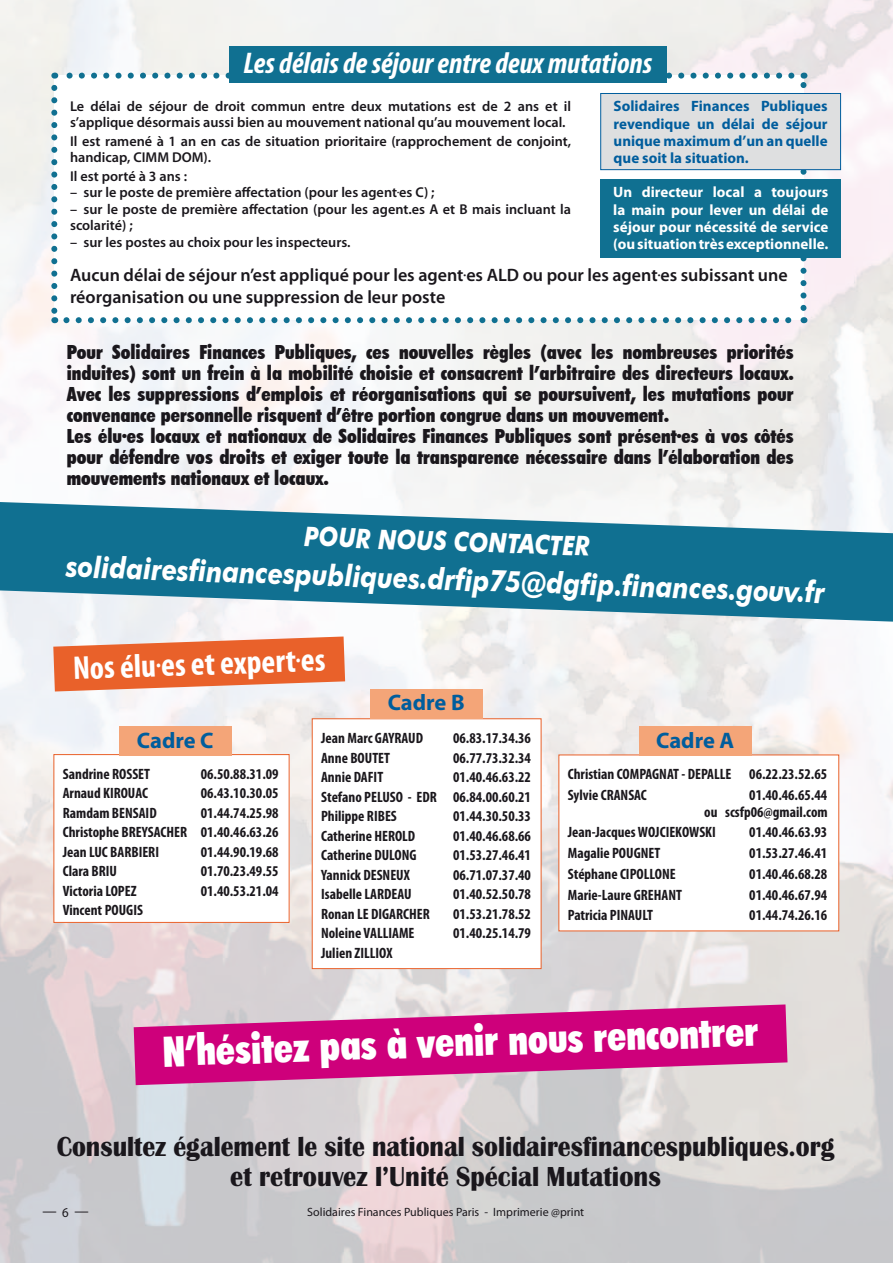
<style>
.page{position:relative;width:893px;height:1263px;background:#fff}
.page>*{position:absolute;margin:0;border:0;box-sizing:border-box;transform-origin:0 0}
.t1{font:900 condensed 42px "Futura BT";color:#fff;scale:.95 1}
.t2{font:700 condensed 33px "Myriad Pro";color:#fff}
.t3{font:italic 700 30px "Futura BT";color:#fff;scale:.85 1}
.t4{font:italic 700 condensed 30px "Myriad Pro";color:#fff}
.t5{font:700 28.5px/30px "Britannic";color:#1a171c;text-align:center;scale:.9 1}
.t6{font:italic 700 27px "Futura BT";color:#fff;scale:.85 1}
.t7{font:700 22.5px "Myriad Pro";letter-spacing:-.005em;color:#005d9d}
.t8{font:900 condensed 19.5px/21px "Futura BT";color:#1a171c}
.t9{font:600 18px/21.6px "Myriad Pro";color:#1a171c}
.t10{font:700 condensed 15px/19.5px "Myriad Pro";color:#1a171c;text-align:justify}
.t11{font:700 15px/17.2px "Myriad Pro";color:#fff;text-align:justify}
.t12{font:700 15px/17.2px "Myriad Pro";color:#005d9d;text-align:justify}
.t13{font:15px "Myriad Pro";color:#1a171c;scale:.95 1}
.t14{font:600 14.25px/16.5px "Myriad Pro";color:#1a171c}
.t15{font:12px "Myriad Pro";color:#1a171c}
.s1{font-size:13.5px}
</style>
<div class="page">
<img style="left:0;top:0;width:893px;height:1263px">
<div style="left:54px;top:754px;width:235px;height:168px;background:#fff"></div>
<div style="left:54px;top:754px;width:235px;height:169px;border:1px solid #e9612a"></div>
<div style="left:312px;top:719px;width:229px;height:249px;background:#fff"></div>
<div style="left:312px;top:718px;width:229px;height:251px;border:1px solid #e9612a"></div>
<div style="left:559px;top:755px;width:280px;height:176px;background:#fff"></div>
<div style="left:639px;top:726px;width:112px;height:30px;background:#f4a578"></div>
<div style="left:370px;top:689px;width:112px;height:30px;background:#f4a578"></div>
<div style="left:119px;top:726px;width:112px;height:30px;background:#f4a578"></div>
<svg style="left:53px;top:636px;width:292px;height:55px;background:#ea7d51"></svg>
<svg style="left:134px;top:1004px;width:653px;height:81px;background:#d23d95"></svg>
<svg style="left:0;top:502px;width:893px;height:120px;fill:#107091"></svg>
<div style="left:54px;top:76px;width:749px;height:244px;background:#fff"></div>
<svg style="left:66px;top:317px;width:731px;height:6px"></svg>
<svg style="left:51px;top:88px;width:6px;height:235px"></svg>
<svg style="left:800px;top:73px;width:6px;height:235px"></svg>
<svg style="left:54px;top:73px;width:737px;height:6px"></svg>
<div style="left:229px;top:47px;width:438px;height:36px;background:#107091"></div>
<div style="left:601px;top:93px;width:240px;height:77px;background:#dedfe0"></div>
<div style="left:600px;top:93px;width:241px;height:77px;border:1px solid #005d9d"></div>
<div style="left:600px;top:180px;width:241px;height:78px;background:#107091"></div>
<h3 class="t4" style="left:243px;top:45px;width:410px">Les délais de séjour entre deux mutations</h3>
<p class="t12" style="left:614px;top:97px;width:215px">Solidaires Finances Publiques revendique un délai de séjour unique maximum d’un an quelle que soit la situation.</p>
<p class="t11" style="left:613px;top:183px;width:217px">Un directeur local a toujours la main pour lever un délai de séjour pour nécessité de service (ou situation très exceptionnelle.</p>
<p class="t14" style="left:70px;top:97px;width:503px">Le délai de séjour de droit commun entre deux mutations est de 2 ans et il s’applique désormais aussi bien au mouvement national qu’au mouvement local.</p>
<p class="t14" style="left:70px;top:132px;width:502px">Il est ramené à 1 an en cas de situation prioritaire (rapprochement de conjoint, handicap, CIMM DOM).</p>
<p class="t14" style="left:70px;top:167px;width:119px">Il est porté à 3 ans :</p>
<p class="t14" style="left:70px;top:184px;width:366px">– sur le poste de première affectation (pour les agent.es C) ;</p>
<p class="t14" style="left:70px;top:200px;width:502px">– sur le poste de première affectation (pour les agent.es A et B mais incluant la scolarité) ;</p>
<p class="t14" style="left:70px;top:233px;width:282px">– sur les postes au choix pour les inspecteurs.</p>
<p class="t9" style="left:70px;top:264px;width:719px">Aucun délai de séjour n’est appliqué pour les agent.es ALD ou pour les agent.es subissant une réorganisation ou une suppression de leur poste</p>
<p class="t8" style="left:67px;top:341px;width:728px">Pour Solidaires Finances Publiques, ces nouvelles règles (avec les nombreuses priorités induites) sont un frein à la mobilité choisie et consacrent l’arbitraire des directeurs locaux.<br>Avec les suppressions d’emplois et réorganisations qui se poursuivent, les mutations pour convenance personnelle risquent d’être portion congrue dans un mouvement.<br>Les élu·es locaux et nationaux de Solidaires Finances Publiques sont présent·es à vos côtés pour défendre vos droits et exiger toute la transparence nécessaire dans l’élaboration des mouvements nationaux et locaux.</p>
<h3 class="t6" style="left:305px;top:520px;width:338px;rotate:2deg">POUR NOUS CONTACTER</h3>
<h3 class="t3" style="left:67px;top:548px;width:895px;rotate:2deg">solidairesfinancespubliques.drfip75@dgfip.finances.gouv.fr</h3>
<h2 class="t2" style="left:72px;top:648px;width:254px;rotate:-2deg">Nos élu.es et expert.es</h2>
<h3 class="t7" style="left:388px;top:688px;width:78px">Cadre B</h3>
<h3 class="t7" style="left:137px;top:725px;width:78px">Cadre C</h3>
<p class="t10" style="left:63px;top:764px;width:89px">Sandrine ROSSET</p>
<p class="t10" style="left:201px;top:764px;width:79px">06.50.88.31.09</p>
<p class="t10" style="left:63px;top:783px;width:87px">Arnaud KIROUAC</p>
<p class="t10" style="left:201px;top:783px;width:79px">06.43.10.30.05</p>
<p class="t10" style="left:63px;top:803px;width:95px">Ramdam BENSAID</p>
<p class="t10" style="left:63px;top:803px;width:217px;text-indent:138px">01.44.74.25.98<br>Christophe BREYSACHER 01.40.46.63.26<br>Jean LUC BARBIERI</p>
<p class="t10" style="left:201px;top:842px;width:79px">01.44.90.19.68</p>
<p class="t10" style="left:63px;top:861px;width:56px">Clara BRIU</p>
<p class="t10" style="left:201px;top:861px;width:79px">01.70.23.49.55</p>
<p class="t10" style="left:63px;top:881px;width:75px">Victoria LOPEZ</p>
<p class="t10" style="left:201px;top:881px;width:79px">01.40.53.21.04</p>
<p class="t10" style="left:63px;top:900px;width:82px">Vincent POUGIS</p>
<p class="t10" style="left:321px;top:728px;width:103px">Jean Marc GAYRAUD</p>
<p class="t10" style="left:453px;top:728px;width:79px">06.83.17.34.36</p>
<p class="t10" style="left:321px;top:748px;width:70px">Anne BOUTET</p>
<p class="t10" style="left:453px;top:748px;width:79px">06.77.73.32.34</p>
<p class="t10" style="left:321px;top:767px;width:64px">Annie DAFIT</p>
<p class="t10" style="left:321px;top:767px;width:211px;text-indent:132px">01.40.46.63.22<br>Stefano PELUSO - EDR 06.84.00.60.21<br>Philippe RIBES</p>
<p class="t10" style="left:453px;top:806px;width:79px">01.44.30.50.33</p>
<p class="t10" style="left:321px;top:826px;width:96px">Catherine HEROLD</p>
<p class="t10" style="left:453px;top:826px;width:79px">01.40.46.68.66</p>
<p class="t10" style="left:321px;top:845px;width:97px">Catherine DULONG</p>
<p class="t10" style="left:453px;top:845px;width:79px">01.53.27.46.41</p>
<p class="t10" style="left:321px;top:865px;width:90px">Yannick DESNEUX</p>
<p class="t10" style="left:453px;top:865px;width:79px">06.71.07.37.40</p>
<p class="t10" style="left:321px;top:884px;width:92px">Isabelle LARDEAU</p>
<p class="t10" style="left:453px;top:884px;width:79px">01.40.52.50.78</p>
<p class="t10" style="left:321px;top:904px;width:110px">Ronan LE DIGARCHER</p>
<p class="t10" style="left:453px;top:904px;width:79px">01.53.21.78.52</p>
<p class="t10" style="left:321px;top:923px;width:95px">Noleine VALLIAME</p>
<p class="t10" style="left:453px;top:923px;width:79px">01.40.25.14.79</p>
<p class="t10" style="left:321px;top:943px;width:73px">Julien ZILLIOX</p>
<h3 class="t7" style="left:656px;top:725px;width:80px">Cadre A</h3>
<p class="t10" style="left:568px;top:764px;width:261px;line-height:20.7px">Christian COMPAGNAT - DEPALLE 06.22.23.52.65<br>Sylvie CRANSAC</p>
<p class="t10" style="left:704px;top:786px;width:125px;line-height:16.5px;text-align:right">01.40.46.65.44<br>ou scsfp06@gmail.com</p>
<p class="t10" style="left:568px;top:822px;width:150px">Jean-Jacques WOJCIEKOWSKI</p>
<p class="t10" style="left:749px;top:822px;width:79px">01.40.46.63.93</p>
<p class="t10" style="left:568px;top:843px;width:94px">Magalie POUGNET</p>
<p class="t10" style="left:749px;top:843px;width:79px">01.53.27.46.41</p>
<p class="t10" style="left:568px;top:864px;width:109px">Stéphane CIPOLLONE</p>
<p class="t10" style="left:749px;top:864px;width:79px">01.40.46.68.28</p>
<p class="t10" style="left:568px;top:884px;width:116px">Marie-Laure GREHANT</p>
<p class="t10" style="left:749px;top:884px;width:79px">01.40.46.67.94</p>
<p class="t10" style="left:568px;top:905px;width:87px">Patricia PINAULT</p>
<p class="t10" style="left:749px;top:905px;width:79px">01.44.74.26.16</p>
<h1 class="t1" style="left:162px;top:1026px;width:629px;rotate:-2deg">N’hésitez pas à venir nous rencontrer</h1>
<h3 class="t5" style="left:57px;top:1131px;width:866px">Consultez également le site national solidairesfinancespubliques.org et retrouvez l’Unité Spécial Mutations</h3>
<p class="t13" style="left:42px;top:1203px;width:50px">— <span class="s1">6</span> —</p>
<p class="t15" style="left:307px;top:1204px;width:278px">Solidaires Finances Publiques Paris - Imprimerie @print</p>
</div>
